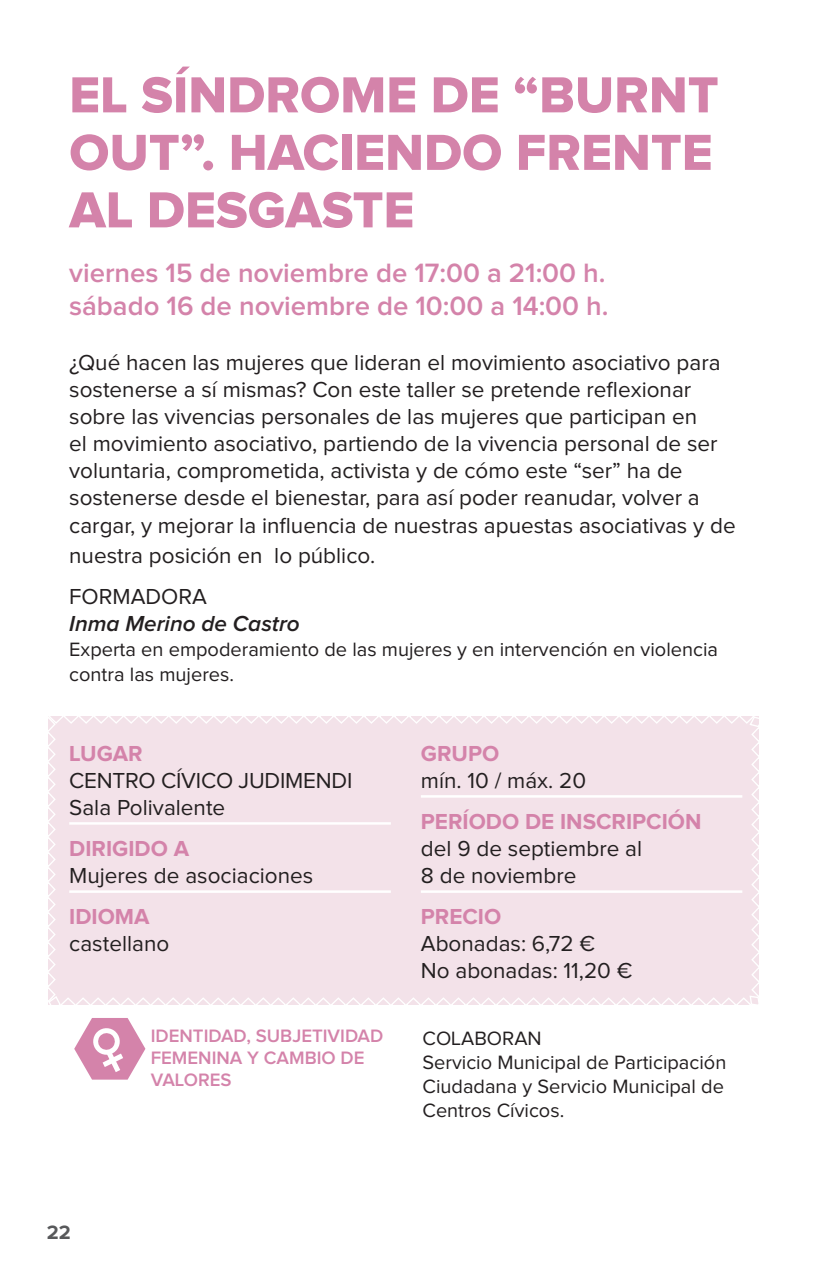
<style>
.page{position:relative;width:815px;height:1276px;background:#fff}
.page>*{position:absolute;margin:0;border:0;box-sizing:border-box;transform-origin:0 0}
.t1{font:52.5px "Proxima Nova Extrabld";color:#d483aa}
.t2{font:600 27.5px/33px "Proxima Nova";color:#d483aa}
.t3{font:22.5px/27px "Proxima Nova";color:#231f20}
.t4{font:700 22.5px "Proxima Nova";color:#d483aa}
.t5{font:italic 600 22.5px "Proxima Nova";color:#231f20}
.t6{font:20px/24px "Proxima Nova";color:#231f20}
.t7{font:700 20px "Proxima Nova";color:#58595b}
.t8{font:600 18.75px/22.2px "Proxima Nova";color:#d483aa}
</style>
<div class="page">
<svg style="left:48px;top:716px;width:711px;height:363px"></svg>
<h1 class="t1" style="left:69px;top:71px;width:106px">EL SÍNDRO</h1>
<h1 class="t1" style="left:340px;top:71px;width:309px">ME DE “BURNT</h1>
<h1 class="t1" style="left:69px;top:128px;width:195px">OUT”. HACIENDO</h1>
<h1 class="t1" style="left:516px;top:128px;width:33px">FRENTE</h1>
<h1 class="t1" style="left:69px;top:186px;width:112px">AL DESGASTE</h1>
<p class="t2" style="left:69px;top:258px;width:541px">viernes 15 de noviembre de 17:00 a 21:00 h. sábado 16 de noviembre de 10:00 a 14:00 h.</p>
<p class="t3" style="left:69px;top:350px;width:668px">¿Qué hacen las mujeres que lideran el movimiento asociativo para sostenerse a sí mismas? Con este taller se pretende reflexionar sobre las vivencias personales de las mujeres que participan en<br>el movimiento asociativo, partiendo de la vivencia personal de ser voluntaria, comprometida, activista y de cómo este “ser” ha de sostenerse desde el bienestar, para así poder reanudar, volver a cargar, y mejorar la influencia de nuestras apuestas asociativas y de</p>
<p class="t3" style="left:69px;top:535px;width:308px;line-height:41.2px">nuestra posición en lo público.<br>FORMADORA</p>
<p class="t5" style="left:69px;top:613px;width:232px">Inma Merino de Castro</p>
<p class="t6" style="left:69px;top:637px;width:650px;line-height:25px">Experta en empoderamiento de las mujeres y en intervención en violencia contra las mujeres.</p>
<p class="t4" style="left:69px;top:743px;width:16px">LUGAR</p>
<p class="t3" style="left:69px;top:768px;width:285px">CENTRO CÍVICO JUDIMENDI<br>Sala Polivalente</p>
<p class="t4" style="left:69px;top:838px;width:121px">DIRIGIDO A</p>
<p class="t3" style="left:69px;top:863px;width:246px">Mujeres de asociaciones</p>
<p class="t4" style="left:69px;top:906px;width:15px">IDIOMA</p>
<p class="t3" style="left:69px;top:931px;width:102px">castellano</p>
<p class="t8" style="left:151px;top:1025px;width:234px">Identidad, subjetividad femenina y cambio de valores</p>
<p class="t4" style="left:421px;top:743px;width:80px">GRUPO</p>
<p class="t3" style="left:421px;top:768px;width:167px">mín. 10 / máx. 20</p>
<p class="t4" style="left:421px;top:811px;width:282px">PERÍODO DE INSCRIPCIÓN</p>
<p class="t3" style="left:421px;top:836px;width:223px">del 9 de septiembre al<br>8 de noviembre</p>
<p class="t4" style="left:421px;top:906px;width:82px">PRECIO</p>
<p class="t3" style="left:421px;top:931px;width:213px">Abonadas: 6,72 €<br>No abonadas: 11,20 €</p>
<p class="t6" style="left:422px;top:1027px;width:305px">COLABORAN<br>Servicio Municipal de Participación<br>Ciudadana y Servicio Municipal de<br>Centros Cívicos.</p>
<p class="t7" style="left:47px;top:1222px;width:26px">22</p>
</div>
